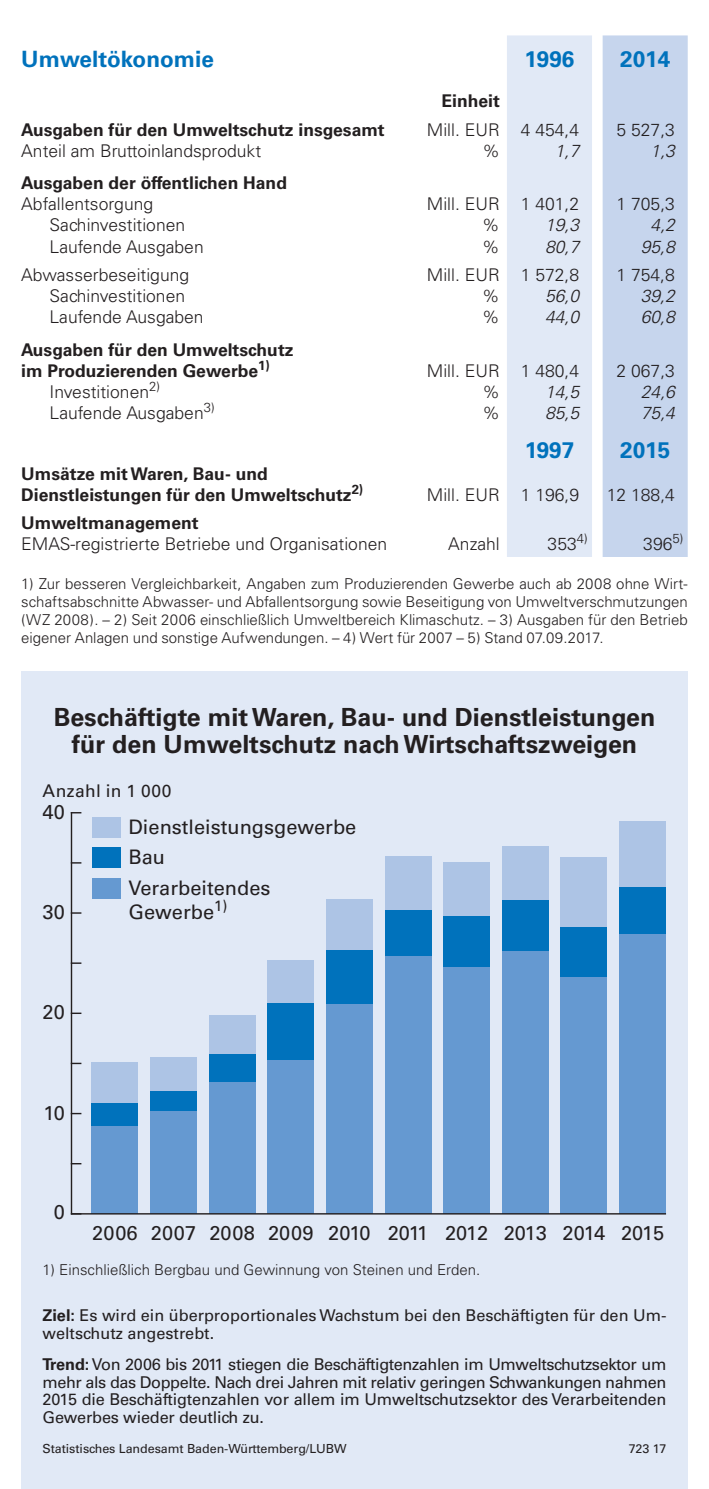
<style>
.page{position:relative;width:709px;height:1489px;background:#fff}
.page>*{position:absolute;margin:0;border:0;box-sizing:border-box;transform-origin:0 0}
.t1{font:700 25px/27.5px "Univers";color:#231f20;text-align:center}
.t2{font:700 22.5px "Univers";color:#0072bc}
.t3{font:20px/30.2px "Univers";color:#231f20}
.t4{font:300 17.5px "Univers";color:#231f20}
.t5{font:700 17.5px/21px "Univers";color:#231f20}
.t6{font:italic 300 17.5px "Univers";color:#231f20}
.t7{font:17.5px "Univers";letter-spacing:.025em;color:#231f20}
.t8{font:16.25px/17.5px "Univers";color:#231f20}
.t9{font:300 15px/18px "Univers";color:#231f20;text-align:justify}
.t10{font:12.5px "Univers";letter-spacing:-.005em;color:#231f20}
.s1{font-weight:700}
</style>
<div class="page">
<hr style="left:708px;top:0;width:1px;height:1488px;background:#fef8ce">
<div style="left:507px;top:35px;width:85px;height:522px;background:#e1e9f6"></div>
<div style="left:602px;top:35px;width:85px;height:522px;background:#c6d5ed"></div>
<div style="left:21px;top:672px;width:666px;height:816px;background:#e1e9f6"></div>
<hr style="left:71px;top:812px;width:1px;height:401px;background:#231f20">
<svg style="left:72px;top:1112px;width:9px;height:2px"></svg>
<svg style="left:72px;top:1062px;width:9px;height:2px"></svg>
<div style="left:91px;top:1062px;width:47px;height:41px;background:#adc4e5"></div>
<div style="left:150px;top:1057px;width:47px;height:34px;background:#adc4e5"></div>
<div style="left:209px;top:1015px;width:47px;height:39px;background:#adc4e5"></div>
<div style="left:267px;top:960px;width:47px;height:43px;background:#adc4e5"></div>
<div style="left:326px;top:899px;width:47px;height:51px;background:#adc4e5"></div>
<div style="left:384px;top:856px;width:47px;height:54px;background:#adc4e5"></div>
<div style="left:443px;top:862px;width:47px;height:54px;background:#adc4e5"></div>
<div style="left:502px;top:846px;width:47px;height:54px;background:#adc4e5"></div>
<div style="left:560px;top:857px;width:47px;height:70px;background:#adc4e5"></div>
<div style="left:619px;top:821px;width:47px;height:66px;background:#adc4e5"></div>
<div style="left:91px;top:1103px;width:47px;height:23px;background:#0072bc"></div>
<div style="left:150px;top:1091px;width:47px;height:20px;background:#0072bc"></div>
<div style="left:209px;top:1054px;width:47px;height:28px;background:#0072bc"></div>
<div style="left:267px;top:1003px;width:47px;height:57px;background:#0072bc"></div>
<div style="left:326px;top:950px;width:47px;height:54px;background:#0072bc"></div>
<div style="left:384px;top:910px;width:47px;height:46px;background:#0072bc"></div>
<div style="left:443px;top:916px;width:47px;height:51px;background:#0072bc"></div>
<div style="left:502px;top:900px;width:47px;height:51px;background:#0072bc"></div>
<div style="left:560px;top:927px;width:47px;height:50px;background:#0072bc"></div>
<div style="left:619px;top:887px;width:47px;height:47px;background:#0072bc"></div>
<div style="left:91px;top:1126px;width:47px;height:87px;background:#6599d1"></div>
<div style="left:150px;top:1111px;width:47px;height:102px;background:#6599d1"></div>
<div style="left:209px;top:1082px;width:47px;height:131px;background:#6599d1"></div>
<div style="left:267px;top:1060px;width:47px;height:153px;background:#6599d1"></div>
<div style="left:326px;top:1004px;width:47px;height:209px;background:#6599d1"></div>
<div style="left:384px;top:956px;width:47px;height:257px;background:#6599d1"></div>
<div style="left:443px;top:967px;width:47px;height:246px;background:#6599d1"></div>
<div style="left:502px;top:951px;width:47px;height:262px;background:#6599d1"></div>
<div style="left:560px;top:977px;width:47px;height:236px;background:#6599d1"></div>
<div style="left:619px;top:934px;width:47px;height:279px;background:#6599d1"></div>
<hr style="left:71px;top:1212px;width:595px;height:2px;background:#231f20">
<div style="left:93px;top:817px;width:28px;height:21px;background:#adc4e5"></div>
<div style="left:93px;top:847px;width:28px;height:21px;background:#0072bc"></div>
<div style="left:93px;top:877px;width:28px;height:21px;background:#6599d1"></div>
<h2 class="t2" style="left:21px;top:45px;width:194px">Umweltökonomie</h2>
<h2 class="t2" style="left:524px;top:45px;width:52px">1996</h2>
<h2 class="t2" style="left:620px;top:45px;width:52px">2014</h2>
<p class="t5" style="left:441px;top:91px;width:60px">Einheit</p>
<p class="t5" style="left:21px;top:119px;width:365px">Ausgaben für den Umweltschutz insgesamt</p>
<p class="t4" style="left:427px;top:119px;width:154px">Mill. EUR 4 454,4</p>
<p class="t4" style="left:616px;top:119px;width:60px">5 527,3</p>
<p class="t4" style="left:21px;top:140px;width:241px">Anteil am Bruttoinlandsprodukt</p>
<p class="t4" style="left:482px;top:140px;width:19px">%</p>
<p class="t6" style="left:555px;top:140px;width:26px">1,7</p>
<p class="t6" style="left:650px;top:140px;width:26px">1,3</p>
<p class="t5" style="left:21px;top:172px;width:267px">Ausgaben der öffentlichen Hand</p>
<p class="t4" style="left:21px;top:193px;width:133px">Abfallentsorgung</p>
<p class="t4" style="left:427px;top:193px;width:154px">Mill. EUR 1 401,2</p>
<p class="t4" style="left:616px;top:193px;width:60px">1 705,3</p>
<p class="t4" style="left:50px;top:214px;width:137px">Sachinvestitionen</p>
<p class="t4" style="left:482px;top:214px;width:19px">%</p>
<p class="t6" style="left:545px;top:214px;width:36px">19,3</p>
<p class="t6" style="left:650px;top:214px;width:26px">4,2</p>
<p class="t4" style="left:50px;top:236px;width:156px">Laufende Ausgaben</p>
<p class="t4" style="left:482px;top:236px;width:19px">%</p>
<p class="t6" style="left:545px;top:236px;width:36px">80,7</p>
<p class="t6" style="left:641px;top:236px;width:36px">95,8</p>
<p class="t4" style="left:21px;top:264px;width:169px">Abwasserbeseitigung</p>
<p class="t4" style="left:427px;top:264px;width:154px">Mill. EUR 1 572,8</p>
<p class="t4" style="left:616px;top:264px;width:60px">1 754,8</p>
<p class="t4" style="left:50px;top:285px;width:137px">Sachinvestitionen</p>
<p class="t4" style="left:482px;top:285px;width:19px">%</p>
<p class="t6" style="left:545px;top:285px;width:36px">56,0</p>
<p class="t6" style="left:641px;top:285px;width:36px">39,2</p>
<p class="t4" style="left:50px;top:307px;width:156px">Laufende Ausgaben</p>
<p class="t4" style="left:482px;top:307px;width:19px">%</p>
<p class="t6" style="left:545px;top:307px;width:36px">44,0</p>
<p class="t6" style="left:641px;top:307px;width:36px">60,8</p>
<p class="t5" style="left:21px;top:339px;width:274px">Ausgaben für den Umweltschutz im Produzierenden Gewerbe<sup>1)</sup></p>
<p class="t4" style="left:427px;top:360px;width:154px">Mill. EUR 1 480,4</p>
<p class="t4" style="left:616px;top:360px;width:60px">2 067,3</p>
<p class="t4" style="left:50px;top:381px;width:112px">Investitionen<sup>2)</sup></p>
<p class="t4" style="left:482px;top:381px;width:19px">%</p>
<p class="t6" style="left:545px;top:381px;width:36px">14,5</p>
<p class="t6" style="left:641px;top:381px;width:36px">24,6</p>
<p class="t4" style="left:50px;top:402px;width:167px">Laufende Ausgaben<sup>3)</sup></p>
<p class="t4" style="left:482px;top:402px;width:19px">%</p>
<p class="t6" style="left:545px;top:402px;width:36px">85,5</p>
<p class="t6" style="left:641px;top:402px;width:36px">75,4</p>
<h2 class="t2" style="left:524px;top:437px;width:51px">1997</h2>
<h2 class="t2" style="left:620px;top:437px;width:52px">2015</h2>
<p class="t5" style="left:21px;top:463px;width:343px">Umsätze mit Waren, Bau- und<br>Dienstleistungen für den Umweltschutz<sup>2)</sup></p>
<p class="t4" style="left:427px;top:484px;width:154px">Mill. EUR 1 196,9</p>
<p class="t4" style="left:607px;top:484px;width:70px">12 188,4</p>
<p class="t5" style="left:21px;top:513px;width:179px">Umweltmanagement</p>
<p class="t4" style="left:21px;top:533px;width:367px">EMAS-registrierte Betriebe und Organisationen</p>
<p class="t4" style="left:448px;top:533px;width:53px">Anzahl</p>
<p class="t4" style="left:547px;top:533px;width:42px">353<sup>4)</sup></p>
<p class="t4" style="left:643px;top:533px;width:42px">396<sup>5)</sup></p>
<p class="t9" style="left:21px;top:574px;width:668px">1) Zur besseren Vergleichbarkeit, Angaben zum Produzierenden Gewerbe auch ab 2008 ohne Wirt&shy;schaftsabschnitte Abwasser- und Abfallentsorgung sowie Beseitigung von Umweltverschmutzungen (WZ 2008). – 2) Seit 2006 einschließlich Umweltbereich Klimaschutz. – 3) Ausgaben für den Betrieb eigener Anlagen und sonstige Aufwendungen. – 4) Wert für 2007 – 5) Stand 07.09.2017.</p>
<h1 class="t1" style="left:54px;top:703px;width:603px">Beschäftigte mit Waren, Bau- und Dienstleistungen für den Umweltschutz nach Wirtschaftszweigen</h1>
<p class="t7" style="left:43px;top:780px;width:131px">Anzahl in 1 000</p>
<h3 class="t3" style="left:43px;top:796px;width:24px">40</h3>
<h3 class="t3" style="left:43px;top:897px;width:24px">30</h3>
<h3 class="t3" style="left:43px;top:997px;width:24px">20</h3>
<h3 class="t3" style="left:128px;top:812px;width:229px">Dienstleistungsgewerbe<br>Bau<br>Verarbeitendes</h3>
<h3 class="t3" style="left:128px;top:896px;width:100px">Gewerbe<sup>1)</sup></h3>
<h3 class="t3" style="left:44px;top:1097px;width:23px">10</h3>
<h3 class="t3" style="left:54px;top:1196px;width:13px">0</h3>
<h3 class="t3" style="left:92px;top:1218px;width:337px">2006 2007 2008 2009 2010 2011</h3>
<h3 class="t3" style="left:445px;top:1218px;width:220px">2012 2013 2014 2015</h3>
<p class="t9" style="left:43px;top:1260px;width:439px">1) Einschließlich Bergbau und Gewinnung von Steinen und Erden.</p>
<p class="t8" style="left:43px;top:1306px;width:625px"><span class="s1">Ziel:</span> Es wird ein überproportionales Wachstum bei den Beschäftigten für den Um&shy;weltschutz angestrebt.</p>
<p class="t8" style="left:43px;top:1355px;width:625px;text-align:justify"><span class="s1">Trend:</span> Von 2006 bis 2011 stiegen die Beschäftigtenzahlen im Umweltschutzsektor um mehr als das Doppelte. Nach drei Jahren mit relativ geringen Schwankungen nahmen 2015 die Beschäftigtenzahlen vor allem im Umweltschutzsektor des Verarbeitenden Gewerbes wieder deutlich zu.</p>
<p class="t10" style="left:43px;top:1441px;width:306px">Statistisches Landesamt Baden-Württemberg/LUBW</p>
<p class="t10" style="left:628px;top:1441px;width:39px">723 17</p>
</div>
